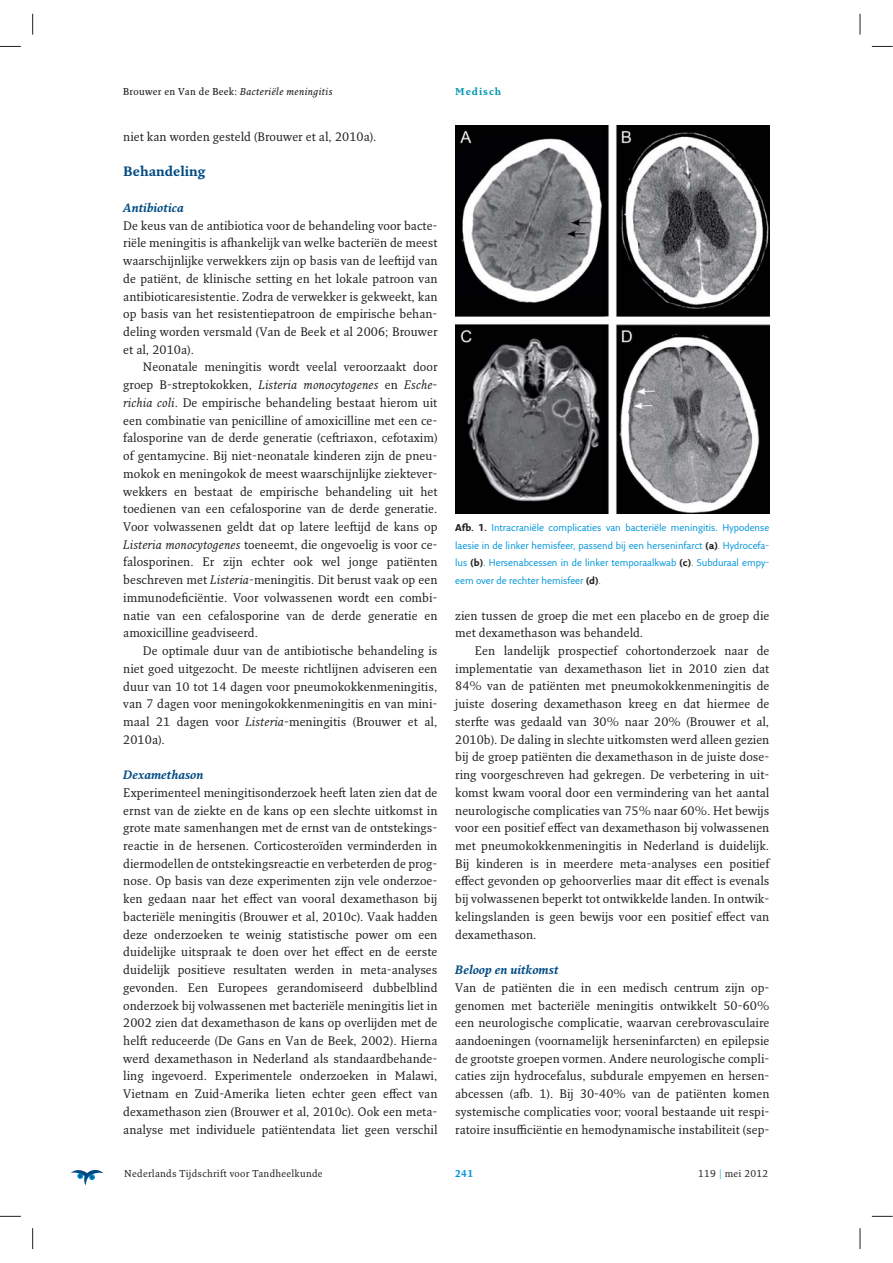
<style>
.page{position:relative;width:893px;height:1263px;background:#fff}
.page>*{position:absolute;margin:0;border:0;box-sizing:border-box;transform-origin:0 0}
.t1{font:700 13.2px "Fresco Plus Pro";color:#004b84}
.t2{font:12px/17.7px "Fresco Plus Pro";letter-spacing:.005em;color:#231f20;text-align:justify}
.t3{font:italic 700 11.85px "Fresco Plus Pro";color:#004b84}
.t4{font:9.75px/17.7px "Fresco Sans Plus Pro";color:#0095da;text-align:justify}
.t5{font:9.75px "Fresco Plus Pro";letter-spacing:.03em;color:#231f20}
.t6{font:italic 600 9.75px "Fresco Plus Pro";letter-spacing:.03em;color:#231f20}
.t7{font:700 9.75px "Fresco Plus Pro";letter-spacing:.1em;color:#0098af}
.t8{font:700 9.75px "Fresco Plus Pro";color:#0095da}
.s1{font-style:normal}
.s2{font-style:italic}
.s3{font-weight:700;color:#231f20}
.s4{color:#0095da}
</style>
<div class="page">
<svg style="left:71px;top:1170px;width:33px;height:16px"></svg>
<img style="left:455px;top:126px;width:314px;height:388px">
<svg style="left:0;top:46px;width:21px;height:1px"></svg>
<svg style="left:872px;top:46px;width:21px;height:1px"></svg>
<svg style="left:0;top:1216px;width:21px;height:1px"></svg>
<svg style="left:872px;top:1216px;width:21px;height:1px"></svg>
<svg style="left:32px;top:14px;width:1px;height:21px"></svg>
<svg style="left:32px;top:1228px;width:1px;height:21px"></svg>
<svg style="left:860px;top:14px;width:1px;height:21px"></svg>
<svg style="left:860px;top:1228px;width:1px;height:21px"></svg>
<p class="t6" style="left:123px;top:88px;width:211px"><span class="s1">Brouwer en Van de Beek:</span> Bacteriële meningitis</p>
<p class="t7" style="left:455px;top:87px;width:48px">Medisch</p>
<p class="t2" style="left:123px;top:129px;width:255px">niet kan worden gesteld (Brouwer et al, 2010a).</p>
<p class="t1" style="left:123px;top:166px;width:84px">Behandeling</p>
<p class="t3" style="left:123px;top:203px;width:62px">Antibiotica</p>
<p class="t2" style="left:123px;top:218px;width:316px">De keus van de antibiotica voor de behandeling voor bacte&shy;riële meningitis is afhankelijk van welke bacteriën de meest waarschijnlijke verwekkers zijn op basis van de leeftijd van de patiënt, de klinische setting en het lokale patroon van antibioticaresistentie. Zodra de verwekker is gekweekt, kan op basis van het resistentiepatroon de empirische behan&shy;deling worden versmald (Van de Beek et al 2006; Brouwer et al, 2010a).</p>
<p class="t2" style="left:123px;top:359px;width:316px;text-indent:20px">Neonatale meningitis wordt veelal veroorzaakt door groep B-streptokokken, <span class="s2">Listeria monocytogenes</span> en <span class="s2">Esche&shy;richia coli</span>. De empirische behandeling bestaat hierom uit een combinatie van penicilline of amoxicilline met een ce&shy;falosporine van de derde generatie (ceftriaxon, cefotaxim) of gentamycine. Bij niet-neonatale kinderen zijn de pneu&shy;mokok en meningokok de meest waarschijnlijke ziektever&shy;wekkers en bestaat de empirische behandeling uit het toedienen van een cefalosporine van de derde generatie.<br>Voor volwassenen geldt dat op latere leeftijd de kans op <span class="s2">Listeria monocytogenes</span> toeneemt, die ongevoelig is voor ce&shy;falosporinen. Er zijn echter ook wel jonge patiënten beschreven met <span class="s2">Listeria</span>-meningitis. Dit berust vaak op een immunodeficiëntie. Voor volwassenen wordt een combi&shy;natie van een cefalosporine van de derde generatie en amoxicilline geadviseerd.</p>
<p class="t2" style="left:123px;top:643px;width:316px;text-indent:20px">De optimale duur van de antibiotische behandeling is niet goed uitgezocht. De meeste richtlijnen adviseren een duur van 10 tot 14 dagen voor pneumokokkenmeningitis, van 7 dagen voor meningokokkenmeningitis en van mini&shy;maal 21 dagen voor <span class="s2">Listeria</span>-meningitis (Brouwer et al, 2010a).</p>
<p class="t3" style="left:123px;top:770px;width:82px">Dexamethason</p>
<p class="t2" style="left:123px;top:785px;width:316px">Experimenteel meningitisonderzoek heeft laten zien dat de ernst van de ziekte en de kans op een slechte uitkomst in grote mate samenhangen met de ernst van de ontstekings&shy;reactie in de hersenen. Corticosteroïden verminderden in diermodellen de ontstekingsreactie en verbeterden de prog&shy;nose. Op basis van deze experimenten zijn vele onderzoe&shy;ken gedaan naar het effect van vooral dexamethason bij bacteriële meningitis (Brouwer et al, 2010c). Vaak hadden deze onderzoeken te weinig statistische power om een duidelijke uitspraak te doen over het effect en de eerste duidelijk positieve resultaten werden in meta-analyses gevonden. Een Europees gerandomiseerd dubbelblind onderzoek bij volwassenen met bacteriële meningitis liet in 2002 zien dat dexamethason de kans op overlijden met de helft reduceerde (De Gans en Van de Beek, 2002). Hierna werd dexamethason in Nederland als standaardbehande&shy;ling ingevoerd. Experimentele onderzoeken in Malawi, Vietnam en Zuid-Amerika lieten echter geen effect van dexamethason zien (Brouwer et al, 2010c). Ook een meta&shy;analyse met individuele patiëntendata liet geen verschil</p>
<p class="t4" style="left:455px;top:520px;width:316px"><span class="s3">Afb. 1.</span> Intracraniële complicaties van bacteriële meningitis. Hypodense laesie in de linker hemisfeer, passend bij een herseninfarct <span class="s3">(a)</span>. Hydrocefa&shy;lus <span class="s3">(b)</span>. Hersenabcessen in de linker temporaalkwab <span class="s3">(c)</span>. Subduraal empy&shy;eem over de rechter hemisfeer <span class="s3">(d)</span>.</p>
<p class="t2" style="left:455px;top:608px;width:316px">zien tussen de groep die met een placebo en de groep die met dexamethason was behandeld.</p>
<p class="t2" style="left:455px;top:643px;width:316px;text-indent:20px">Een landelijk prospectief cohortonderzoek naar de implementatie van dexamethason liet in 2010 zien dat 84% van de patiënten met pneumokokken meningitis de juiste dosering dexamethason kreeg en dat hiermee de sterfte was gedaald van 30% naar 20% (Brouwer et al, 2010b). De daling in slechte uitkomsten werd alleen gezien bij de groep patiënten die dexamethason in de juiste dose&shy;ring voorgeschreven had gekregen. De verbetering in uit&shy;komst kwam vooral door een vermindering van het aantal neurologische complicaties van 75% naar 60%. Het bewijs voor een positief effect van dexamethason bij volwassenen met pneumokokkenmeningitis in Nederland is duidelijk.<br>Bij kinderen is in meerdere meta-analyses een positief effect gevonden op gehoorverlies maar dit effect is evenals bij volwassenen beperkt tot ontwikkelde landen. In ontwik&shy;kelingslanden is geen bewijs voor een positief effect van dexamethason.</p>
<p class="t3" style="left:455px;top:965px;width:105px">Beloop en uitkomst</p>
<p class="t2" style="left:455px;top:980px;width:316px">Van de patiënten die in een medisch centrum zijn op&shy;genomen met bacteriële meningitis ontwikkelt 50-60% een neurologische complicatie, waarvan cerebrovasculaire aandoeningen (voornamelijk herseninfarcten) en epilepsie de grootste groepen vormen. Andere neurologische compli&shy;caties zijn hydrocefalus, subdurale empyemen en hersen&shy;abcessen (afb. 1). Bij 30-40% van de patiënten komen systemische complicaties voor; vooral bestaande uit respi&shy;ratoire insufficiëntie en hemodynamische instabiliteit (sep-</p>
<p class="t5" style="left:124px;top:1170px;width:200px">Nederlands Tijdschrift voor Tandheelkunde</p>
<p class="t8" style="left:455px;top:1170px;width:19px">241</p>
<p class="t5" style="left:698px;top:1170px;width:72px">119 <span class="s4">|</span> mei 2012</p>
</div>
